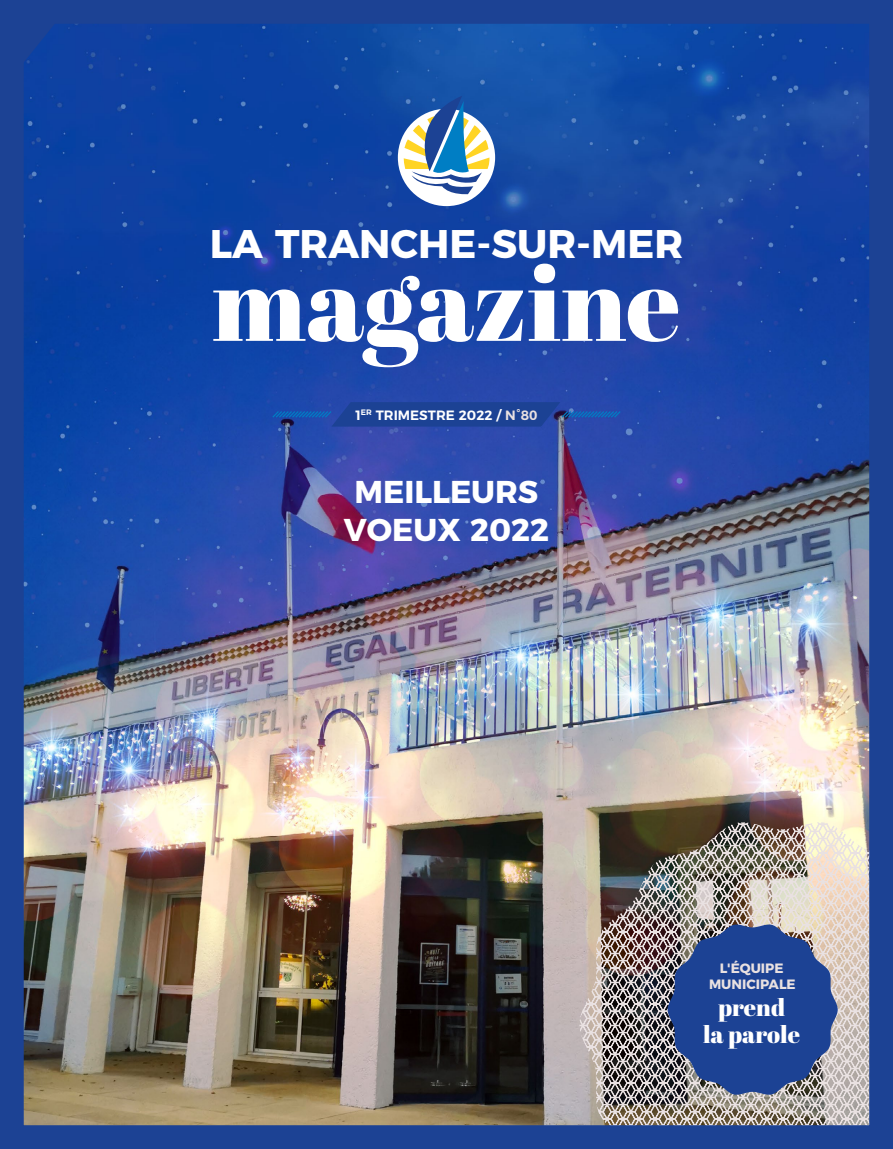
<style>
.page{position:relative;width:893px;height:1149px;background:#fff}
.page>*{position:absolute;margin:0;border:0;box-sizing:border-box;transform-origin:0 0}
.t1{font:105.6px "Abril Fatface";color:#fff}
.t2{font:700 39.9px "Montserrat";color:#fff}
.t3{font:700 31.5px/37.8px "Montserrat";color:#fff;text-align:center}
.t4{font:24px/27px "Abril Fatface";color:#fff;text-align:center}
.t5{font:600 13.5px "Montserrat";color:#fff}
.t6{font:700 13.5px/16.2px "Montserrat";color:#e9e1e1;text-align:center}
.s1{color:#e9e1e1}
</style>
<div class="page">
<img style="left:0;top:0;width:893px;height:1148px">
<svg style="left:668px;top:923px;width:170px;height:172px;background:#3f5996"></svg>
<svg style="left:0;top:0;width:74px;height:63px;background:#174198"></svg>
<h2 class="t2" style="left:210px;top:211px;width:475px">LA TRANCHE-SUR-MER</h2>
<h1 class="t1" style="left:212px;top:229px;width:470px">magazine</h1>
<p class="t5" style="left:355px;top:404px;width:184px">1<sup>ER</sup> TRIMESTRE 2022 / <span class="s1">N°80</span></p>
<h3 class="t3" style="left:344px;top:470px;width:207px">MEILLEURS<br>VOEUX 2022</h3>
<p class="t6" style="left:709px;top:958px;width:88px">L'ÉQUIPE<br>MUNICIPALE</p>
<h3 class="t4" style="left:703px;top:992px;width:99px">prend<br>la parole</h3>
</div>
